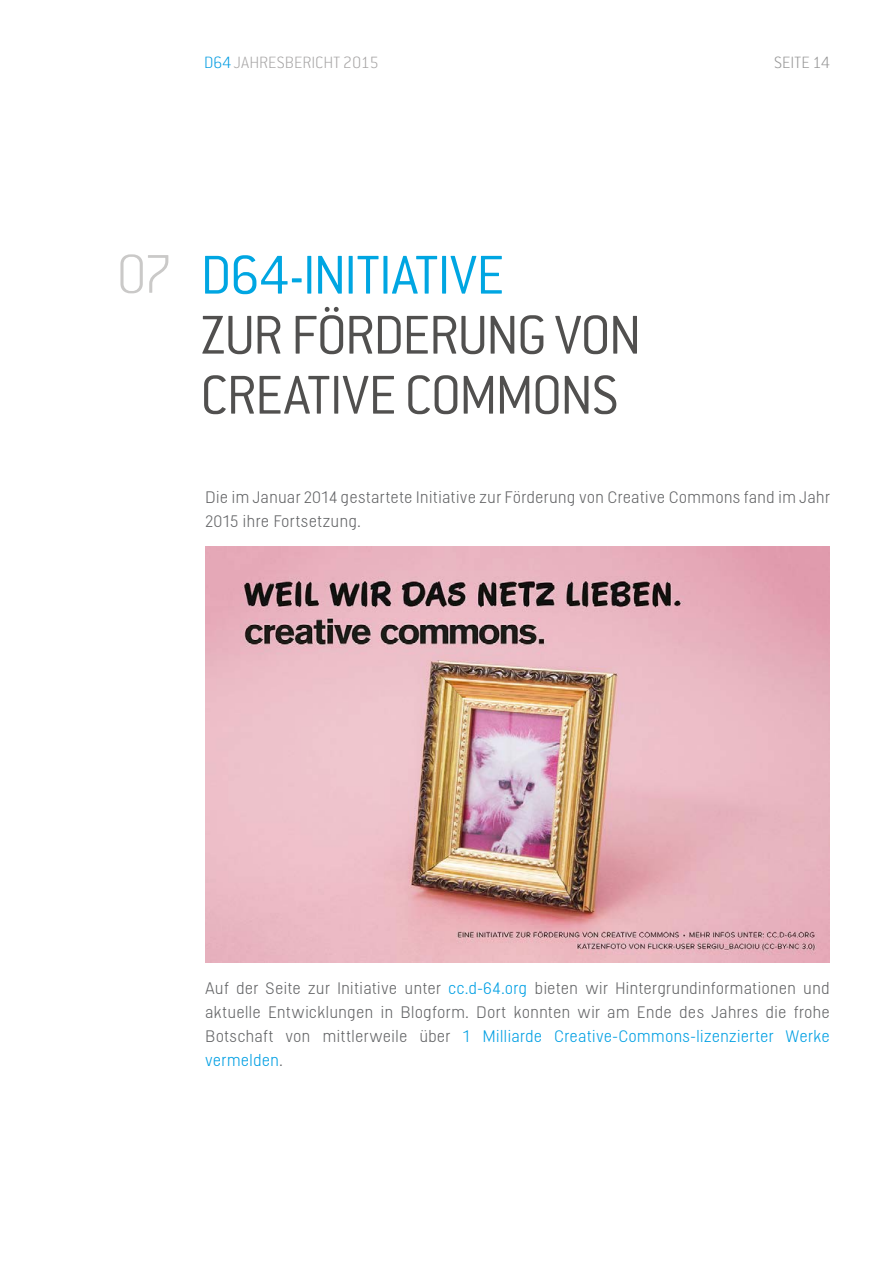
<style>
.page{position:relative;width:893px;height:1263px;background:#fff}
.page>*{position:absolute;margin:0;border:0;box-sizing:border-box;transform-origin:0 0}
.t1{font:300 60px/60px "Conduit ITC";letter-spacing:-.035em;color:#51504f}
.t2{font:200 18px "Conduit ITC";letter-spacing:-.005em;color:#a7a5a5}
.t3{font:200 18px "Conduit ITC";color:#969696}
.t4{font:300 16.5px/24px "Helsinki";letter-spacing:.005em;color:#646567}
.s1{color:#039ce2}
.s2{font-weight:200;color:#cac9c8}
.s3{color:#00a6e2}
.s4{color:#009fe3}
</style>
<div class="page">
<img style="left:205px;top:546px;width:625px;height:417px">
<p class="t2" style="left:204px;top:51px;width:176px"><span class="s1">D64</span> JAHRESBERICHT 2015</p>
<p class="t3" style="left:774px;top:51px;width:57px">SEITE 14</p>
<h1 class="t1" style="left:200px;top:243px;width:443px;text-indent:-84px"><span class="s2">07</span> <span class="s3">D64-INITIATIVE<br></span>ZUR FÖRDERUNG VON<br>CREATIVE COMMONS</h1>
<p class="t4" style="left:205px;top:484px;width:626px">Die im Januar 2014 gestartete Initiative zur Förderung von Creative Commons fand im Jahr<br>2015 ihre Fortsetzung.</p>
<p class="t4" style="left:205px;top:976px;width:626px;text-align:justify">Auf der Seite zur Initiative unter <span class="s4">cc.d-64.org</span> bieten wir Hintergrundinformationen und aktuelle Entwicklungen in Blogform. Dort konnten wir am Ende des Jahres die frohe Botschaft von mittlerweile über <span class="s4">1 Milliarde Creative-Commons-lizenzierter Werke vermelden</span>.</p>
</div>
